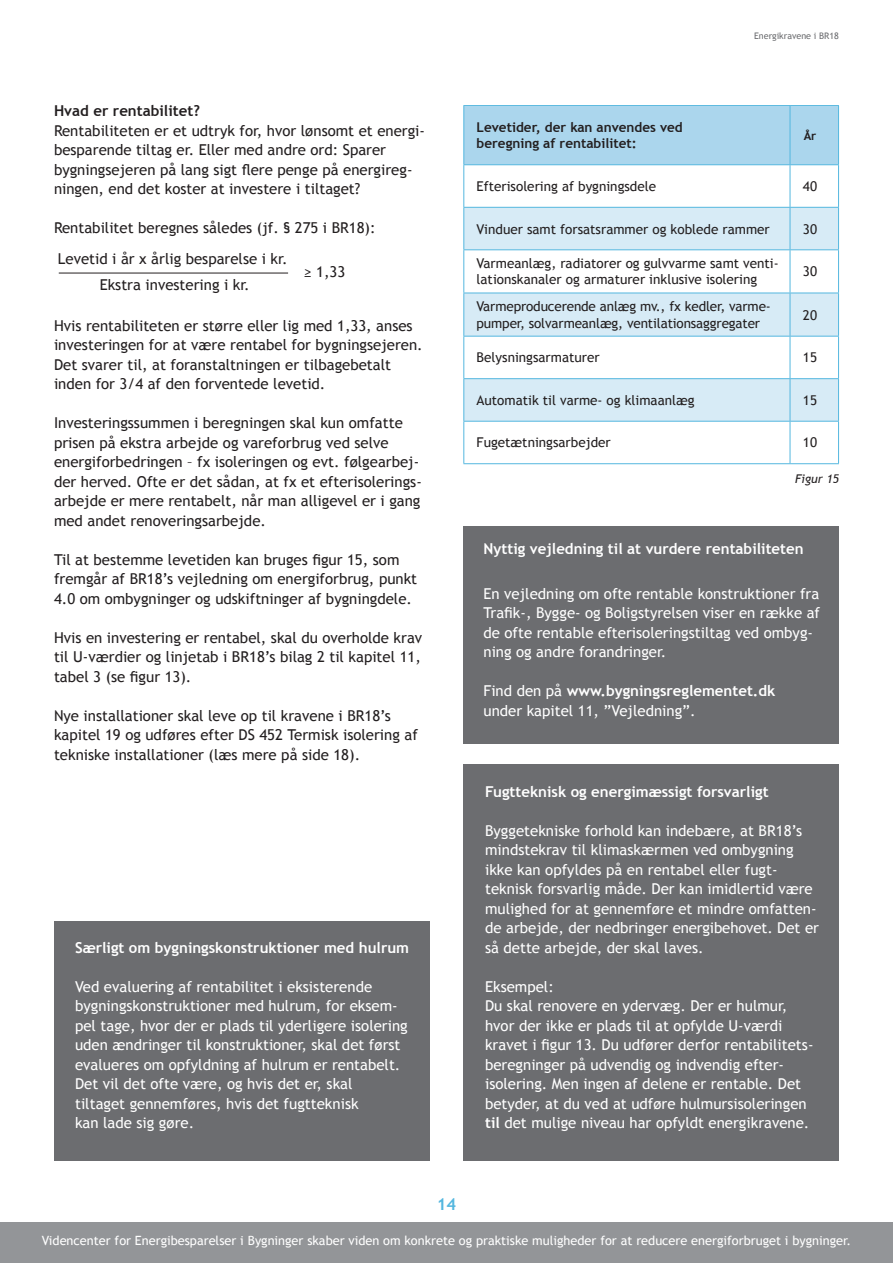
<style>
.page{position:relative;width:893px;height:1263px;background:#fff}
.page>*{position:absolute;margin:0;border:0;box-sizing:border-box;transform-origin:0 0}
.t1{font:700 16.5px "Trebuchet MS";color:#54b7df}
.t2{font:15px/19.5px "Trebuchet MS";color:#231f20}
.t3{font:15px/19.5px "Trebuchet MS";color:#fff}
.t4{font:700 15px "Trebuchet MS";color:#fff}
.t5{font:700 15px "Trebuchet MS";color:#231f20}
.t6{font:13.5px/16.2px "Trebuchet MS";color:#231f20}
.t7{font:700 13.5px/16.2px "Trebuchet MS";color:#231f20}
.t8{font:12.75px "Trebuchet MS";color:#fff}
.t9{font:italic 12px "Trebuchet MS";color:#231f20}
.t10{font:700 12px "Trebuchet MS";color:#231f20}
.t11{font:9px "Trebuchet MS";color:#6c6d70}
.s1{font-weight:400}
.s2{font-weight:700}
</style>
<div class="page">
<div style="left:0;top:1222px;width:893px;height:41px;background:#939598"></div>
<div style="left:463px;top:765px;width:376px;height:396px;background:#6c6d70"></div>
<div style="left:54px;top:921px;width:375px;height:239px;background:#6c6d70"></div>
<hr style="left:59px;top:273px;width:229px;height:1px;background:#231f20">
<div style="left:463px;top:525px;width:376px;height:218px;background:#6c6d70"></div>
<div style="left:464px;top:106px;width:374px;height:58px;background:#abd6ed"></div>
<svg style="left:464px;top:208px;width:374px;height:213px;fill:#d7ebf6"></svg>
<hr style="left:463px;top:164px;width:327px;height:1px;background:#54b7df">
<hr style="left:463px;top:165px;width:1px;height:42px;background:#54b7df">
<hr style="left:790px;top:164px;width:49px;height:1px;background:#54b7df">
<hr style="left:790px;top:165px;width:1px;height:42px;background:#54b7df">
<hr style="left:838px;top:165px;width:1px;height:42px;background:#54b7df">
<hr style="left:463px;top:207px;width:327px;height:1px;background:#54b7df">
<hr style="left:463px;top:208px;width:1px;height:41px;background:#54b7df">
<hr style="left:790px;top:207px;width:49px;height:1px;background:#54b7df">
<hr style="left:790px;top:208px;width:1px;height:41px;background:#54b7df">
<hr style="left:838px;top:208px;width:1px;height:41px;background:#54b7df">
<hr style="left:463px;top:249px;width:327px;height:1px;background:#54b7df">
<hr style="left:463px;top:250px;width:1px;height:43px;background:#54b7df">
<hr style="left:790px;top:249px;width:49px;height:1px;background:#54b7df">
<hr style="left:790px;top:250px;width:1px;height:43px;background:#54b7df">
<hr style="left:838px;top:250px;width:1px;height:43px;background:#54b7df">
<hr style="left:463px;top:293px;width:327px;height:1px;background:#54b7df">
<hr style="left:463px;top:293px;width:1px;height:43px;background:#54b7df">
<hr style="left:790px;top:293px;width:49px;height:1px;background:#54b7df">
<hr style="left:790px;top:293px;width:1px;height:43px;background:#54b7df">
<hr style="left:838px;top:293px;width:1px;height:43px;background:#54b7df">
<hr style="left:463px;top:336px;width:327px;height:1px;background:#54b7df">
<hr style="left:463px;top:336px;width:1px;height:42px;background:#54b7df">
<hr style="left:790px;top:336px;width:49px;height:1px;background:#54b7df">
<hr style="left:790px;top:336px;width:1px;height:42px;background:#54b7df">
<hr style="left:838px;top:336px;width:1px;height:42px;background:#54b7df">
<hr style="left:463px;top:378px;width:327px;height:1px;background:#54b7df">
<hr style="left:463px;top:379px;width:1px;height:42px;background:#54b7df">
<hr style="left:790px;top:378px;width:49px;height:1px;background:#54b7df">
<hr style="left:790px;top:379px;width:1px;height:42px;background:#54b7df">
<hr style="left:838px;top:379px;width:1px;height:42px;background:#54b7df">
<hr style="left:463px;top:421px;width:327px;height:1px;background:#54b7df">
<hr style="left:463px;top:422px;width:1px;height:41px;background:#54b7df">
<hr style="left:790px;top:421px;width:49px;height:1px;background:#54b7df">
<hr style="left:790px;top:422px;width:1px;height:41px;background:#54b7df">
<hr style="left:838px;top:422px;width:1px;height:41px;background:#54b7df">
<hr style="left:463px;top:463px;width:327px;height:1px;background:#54b7df">
<hr style="left:790px;top:463px;width:49px;height:1px;background:#54b7df">
<hr style="left:463px;top:106px;width:1px;height:58px;background:#54b7df">
<hr style="left:463px;top:105px;width:327px;height:1px;background:#54b7df">
<hr style="left:790px;top:105px;width:49px;height:1px;background:#54b7df">
<hr style="left:790px;top:106px;width:1px;height:58px;background:#54b7df">
<hr style="left:838px;top:106px;width:1px;height:58px;background:#54b7df">
<p class="t5" style="left:54px;top:101px;width:147px">Hvad er rentabilitet?</p>
<p class="t2" style="left:54px;top:121px;width:373px">Rentabiliteten er et udtryk for, hvor lønsomt et energi&shy;besparende tiltag er. Eller med andre ord: Sparer bygningsejeren på lang sigt flere penge på energireg&shy;ningen, end det koster at investere i tiltaget?</p>
<p class="t2" style="left:54px;top:218px;width:323px">Rentabilitet beregnes således (jf. § 275 i BR18):</p>
<p class="t2" style="left:58px;top:249px;width:231px">Levetid i år x årlig besparelse i kr.</p>
<p class="t2" style="left:100px;top:276px;width:152px">Ekstra investering i kr.</p>
<p class="t2" style="left:304px;top:262px;width:43px">≥ 1,33</p>
<p class="t2" style="left:54px;top:316px;width:370px">Hvis rentabiliteten er større eller lig med 1,33, anses investeringen for at være rentabel for bygningsejeren.<br>Det svarer til, at foranstaltningen er tilbagebetalt inden for 3/4 af den forventede levetid.</p>
<p class="t2" style="left:54px;top:413px;width:369px">Investeringssummen i beregningen skal kun omfatte prisen på ekstra arbejde og vareforbrug ved selve energiforbedringen – fx isoleringen og evt. følgearbej&shy;der herved. Ofte er det sådan, at fx et efterisolerings&shy;arbejde er mere rentabelt, når man alligevel er i gang med andet renoveringsarbejde.</p>
<p class="t2" style="left:54px;top:550px;width:365px">Til at bestemme levetiden kan bruges figur 15, som fremgår af BR18’s vejledning om energiforbrug, punkt<br>4.0 om ombygninger og udskiftninger af bygningdele.</p>
<p class="t2" style="left:54px;top:628px;width:370px;text-align:justify">Hvis en investering er rentabel, skal du overholde krav til U-værdier og linjetab i BR18’s bilag 2 til kapitel 11, tabel 3 (se figur 13).</p>
<p class="t2" style="left:54px;top:706px;width:365px">Nye installationer skal leve op til kravene i BR18’s kapitel 19 og udføres efter DS 452 Termisk isolering af tekniske installationer (læs mere på side 18).</p>
<p class="t4" style="left:75px;top:938px;width:336px">Særligt om bygningskonstruktioner med hulrum</p>
<p class="t3" style="left:75px;top:977px;width:334px">Ved evaluering af rentabilitet i eksisterende bygningskonstruktioner med hulrum, for eksem&shy;pel tage, hvor der er plads til yderligere isolering uden ændringer til konstruktioner, skal det først evalueres om opfyldning af hulrum er rentabelt.<br>Det vil det ofte være, og hvis det er, skal<br>tiltaget gennemføres, hvis det fugtteknisk<br>kan lade sig gøre.</p>
<p class="t11" style="left:754px;top:30px;width:86px">Energikravene i BR18</p>
<p class="t7" style="left:477px;top:119px;width:208px">Levetider, der kan anvendes ved beregning af rentabilitet:</p>
<p class="t10" style="left:804px;top:128px;width:14px">År</p>
<p class="t6" style="left:477px;top:178px;width:181px">Efterisolering af bygningsdele</p>
<p class="t6" style="left:803px;top:178px;width:16px">40</p>
<p class="t6" style="left:477px;top:221px;width:295px">Vinduer samt forsatsrammer og koblede rammer</p>
<p class="t6" style="left:803px;top:221px;width:16px">30</p>
<p class="t6" style="left:477px;top:256px;width:304px">Varmeanlæg, radiatorer og gulvvarme samt venti&shy;lationskanaler og armaturer inklusive isolering</p>
<p class="t6" style="left:803px;top:264px;width:16px">30</p>
<p class="t6" style="left:477px;top:299px;width:296px">Varmeproducerende anlæg mv., fx kedler, varme&shy;pumper, solvarmeanlæg, ventilationsaggregater</p>
<p class="t6" style="left:803px;top:307px;width:16px">20</p>
<p class="t6" style="left:477px;top:350px;width:125px">Belysningsarmaturer</p>
<p class="t6" style="left:803px;top:350px;width:16px">15</p>
<p class="t6" style="left:477px;top:392px;width:220px">Automatik til varme- og klimaanlæg</p>
<p class="t6" style="left:803px;top:392px;width:16px">15</p>
<p class="t6" style="left:477px;top:435px;width:136px">Fugetætningsarbejder</p>
<p class="t6" style="left:803px;top:435px;width:16px">10</p>
<p class="t9" style="left:795px;top:472px;width:45px">Figur 15</p>
<p class="t4" style="left:483px;top:539px;width:322px">Nyttig vejledning til at vurdere rentabiliteten</p>
<p class="t3" style="left:483px;top:584px;width:338px">En vejledning om ofte rentable konstruktioner fra Trafik-, Bygge- og Boligstyrelsen viser en række af de ofte rentable efterisoleringstiltag ved ombyg&shy;ning og andre forandringer.</p>
<p class="t4" style="left:483px;top:681px;width:293px"><span class="s1">Find den på</span> www.bygningsreglementet.dk</p>
<p class="t3" style="left:483px;top:701px;width:214px">under kapitel 11, ”Vejledning”.</p>
<p class="t4" style="left:485px;top:782px;width:285px">Fugtteknisk og energimæssigt forsvarligt</p>
<p class="t3" style="left:485px;top:821px;width:335px">Byggetekniske forhold kan indebære, at BR18’s mindstekrav til klimaskærmen ved ombygning ikke kan opfyldes på en rentabel eller fugt&shy;teknisk forsvarlig måde. Der kan imidlertid være mulighed for at gennemføre et mindre omfatten&shy;de arbejde, der nedbringer energibehovet. Det er så dette arbejde, der skal laves.</p>
<p class="t3" style="left:485px;top:977px;width:70px">Eksempel:</p>
<p class="t3" style="left:485px;top:996px;width:330px">Du skal renovere en ydervæg. Der er hulmur, hvor der ikke er plads til at opfylde U-værdi kravet i figur 13. Du udfører derfor rentabilitets&shy;beregninger på udvendig og indvendig efter&shy;isolering. Men ingen af delene er rentable. Det betyder, at du ved at udføre hulmursisoleringen <span class="s2">til</span> det mulige niveau har opfyldt energikravene.</p>
<p class="t1" style="left:437px;top:1194px;width:21px">14</p>
<p class="t8" style="left:42px;top:1233px;width:811px">Videncenter for Energibesparelser i Bygninger skaber viden om konkrete og praktiske muligheder for at reducere energiforbruget i bygninger.</p>
</div>
